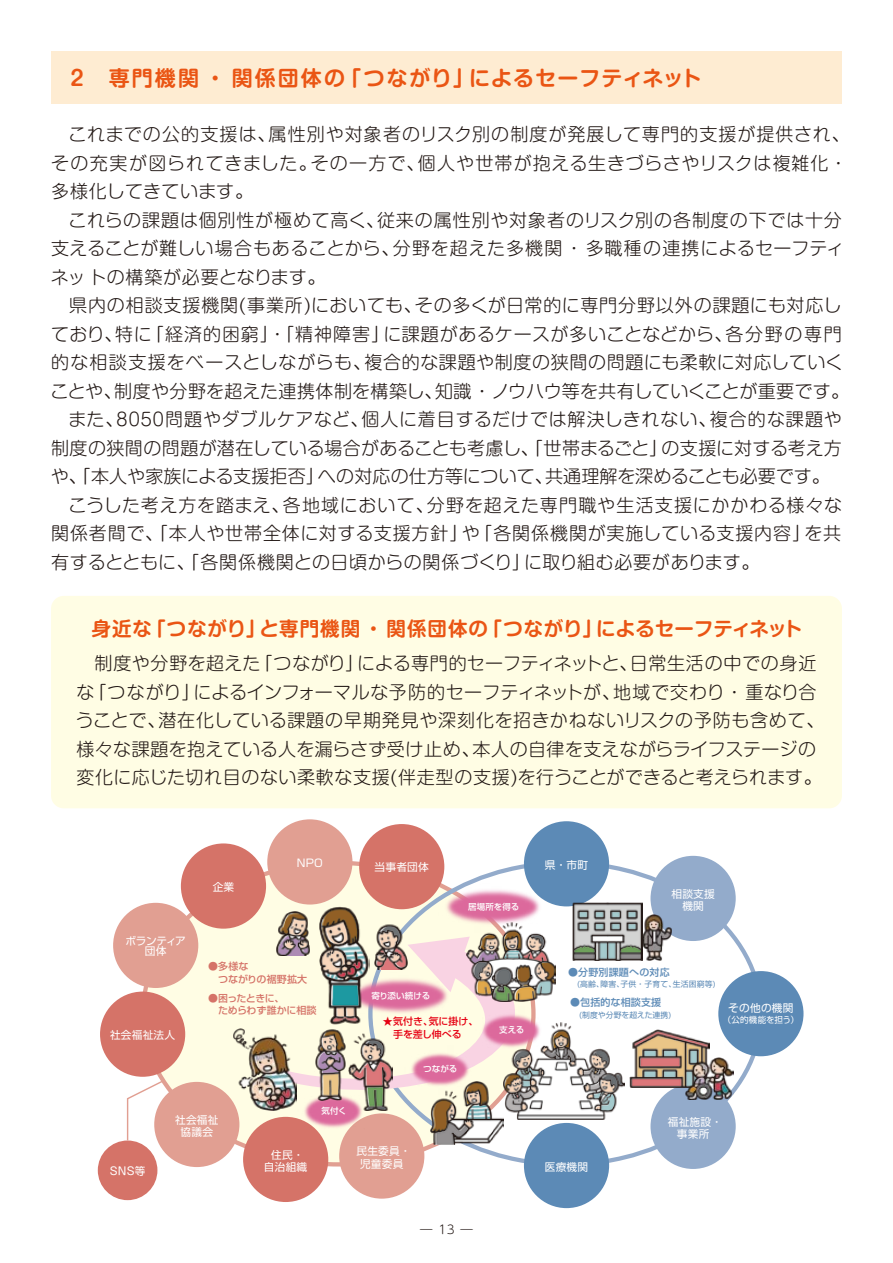
<style>
.page{position:relative;width:893px;height:1263px;background:#fff}
.page>*{position:absolute;margin:0;border:0;box-sizing:border-box;transform-origin:0 0}
.t1{font:700 21px "Shin M Go Pro De";letter-spacing:.065em;color:#ea5514}
.t2{font:700 19.5px "Shin M Go Pro De";letter-spacing:.025em;color:#ea5514}
.t3{font:300 18px/28.5px "Shin M Go Pro";letter-spacing:.03em;color:#221815}
.t4{font:300 18px/28.5px "Shin M Go Pro";letter-spacing:.05em;color:#221815}
.t5{font:300 18px "Shin M Go Pro";letter-spacing:.01em;color:#221815}
.t6{font:300 18px "Shin M Go Pro";letter-spacing:.005em;color:#221815}
.t7{font:300 12px "UD Shin M Go Pro";color:#221815;scale:2.5 1}
.t8{font:10.65px/12.9px "Shin Go Pr 6";letter-spacing:.02em;color:#fff;text-align:center}
.t9{font:10.65px/10.9px "Shin Go Pr 6";letter-spacing:-.045em;color:#fff;text-align:center}
.t10{font:10.65px "Shin M Go Pro";color:#fff}
.t11{font:500 10.05px "Shin Go Pr 6";letter-spacing:.02em;color:#5c8ab6}
.t12{font:500 10.05px/12.9px "Shin Go Pr 6";letter-spacing:-.03em;color:#d57368}
.t13{font:500 10.05px/12.9px "Shin Go Pr 6";letter-spacing:-.01em;color:#e60012}
.t14{font:500 10.05px/12.9px "Shin Go Pr 6";letter-spacing:.015em;color:#d57368}
.t15{font:500 8.55px "Shin Go Pr 6";letter-spacing:-.005em;color:#fff}
.t16{font:8.55px "Shin Go Pr 6";letter-spacing:.005em;color:#fff}
.t17{font:7.8px "Shin Go Pr 6";letter-spacing:.02em;color:#5c8ab6}
.t18{font:7.8px "Shin Go Pr 6";color:#5c8ab6}
</style>
<div class="page">
<div style="left:51px;top:596px;width:791px;height:212px;background:#fffde4;border-radius:13px"></div>
<div style="left:51px;top:51px;width:791px;height:53px;background:#feecd2"></div>
<div style="left:143px;top:863px;width:390px;height:301px;background:#fffde4;border-radius:50%"></div>
<div style="left:718px;top:971px;width:85px;height:85px;background:#5c8ab6;border-radius:50%"></div>
<div style="left:650px;top:1084px;width:86px;height:85px;background:#93abcb;border-radius:50%"></div>
<div style="left:339px;top:1113px;width:85px;height:85px;background:#e19f92;border-radius:50%"></div>
<div style="left:243px;top:1117px;width:85px;height:85px;background:#d57368;border-radius:50%"></div>
<div style="left:154px;top:1082px;width:85px;height:85px;background:#e19f92;border-radius:50%"></div>
<div style="left:113px;top:903px;width:85px;height:85px;background:#e19f92;border-radius:50%"></div>
<div style="left:100px;top:991px;width:85px;height:86px;background:#d57368;border-radius:50%"></div>
<div style="left:650px;top:856px;width:86px;height:85px;background:#93abcb;border-radius:50%"></div>
<div style="left:524px;top:1123px;width:85px;height:85px;background:#5c8ab6;border-radius:50%"></div>
<div style="left:181px;top:843px;width:85px;height:86px;background:#d57368;border-radius:50%"></div>
<div style="left:267px;top:819px;width:85px;height:85px;background:#e19f92;border-radius:50%"></div>
<div style="left:359px;top:824px;width:85px;height:85px;background:#d57368;border-radius:50%"></div>
<div style="left:524px;top:821px;width:85px;height:85px;background:#5c8ab6;border-radius:50%"></div>
<img style="left:395px;top:839px;width:196px;height:122px">
<img style="left:253px;top:1100px;width:106px;height:79px">
<svg style="left:297px;top:936px;width:169px;height:164px"></svg>
<img style="left:359px;top:1001px;width:161px;height:136px">
<img style="left:431px;top:962px;width:132px;height:119px">
<div style="left:98px;top:1140px;width:59px;height:60px;background:#d57368;border-radius:50%"></div>
<svg style="left:126px;top:1079px;width:39px;height:63px"></svg>
<img style="left:643px;top:914px;width:28px;height:46px">
<img style="left:572px;top:902px;width:71px;height:58px">
<img style="left:630px;top:1029px;width:79px;height:58px">
<img style="left:686px;top:1057px;width:47px;height:42px">
<img style="left:319px;top:907px;width:50px;height:119px">
<img style="left:466px;top:922px;width:89px;height:80px">
<img style="left:503px;top:1023px;width:122px;height:96px">
<img style="left:430px;top:1081px;width:74px;height:64px">
<img style="left:314px;top:1026px;width:32px;height:75px">
<img style="left:349px;top:1033px;width:43px;height:77px">
<img style="left:233px;top:1028px;width:64px;height:82px">
<img style="left:374px;top:919px;width:33px;height:50px">
<img style="left:276px;top:912px;width:33px;height:44px">
<p class="t1" style="left:70px;top:61px;width:633px">2　専門機関 ・ 関係団体の「つながり」によるセーフティネット</p>
<p class="t4" style="left:51px;top:118px;width:800px;text-indent:17px">これまでの公的支援は、属性別や対象者のリスク別の制度が発展して専門的支援が提供され、その充実が図られてきました。その一方で、個人や世帯が抱える生きづらさやリスクは複雑化 ・多様化してきています。</p>
<p class="t3" style="left:51px;top:204px;width:795px;text-indent:18px">これらの課題は個別性が極めて高く、従来の属性別や対象者のリスク別の各制度の下では十分支えることが難しい場合もあることから、分野を超えた多機関 ・ 多職種の連携によるセーフティネッ トの構築が必要となります。</p>
<p class="t4" style="left:69px;top:289px;width:774px">県内の相談支援機関(事業所)においても、その多くが日常的に専門分野以外の課題にも対応し</p>
<p class="t3" style="left:51px;top:318px;width:792px">ており、特に「経済的困窮」・「精神障害」に課題があるケースが多いことなどから、各分野の専門</p>
<p class="t3" style="left:51px;top:346px;width:794px">的な相談支援をベースとしながらも、複合的な課題や制度の狭間の問題にも柔軟に対応していく</p>
<p class="t5" style="left:50px;top:377px;width:800px">ことや、制度や分野を超えた連携体制を構築し、知識 ・ ノウハウ等を共有していくことが重要です。</p>
<p class="t3" style="left:69px;top:403px;width:775px">また、8050問題やダブルケアなど、個人に着目するだけでは解決しきれない、複合的な課題や</p>
<p class="t6" style="left:51px;top:434px;width:792px">制度の狭間の問題が潜在している場合があることも考慮し、「世帯まるごと」の支援に対する考え方</p>
<p class="t5" style="left:51px;top:462px;width:780px">や、「本人や家族による支援拒否」への対応の仕方等について、共通理解を深めることも必要です。</p>
<p class="t4" style="left:68px;top:489px;width:775px">こうした考え方を踏まえ、各地域において、分野を超えた専門職や生活支援にかかわる様々な</p>
<p class="t4" style="left:51px;top:517px;width:791px">関係者間で、「本人や世帯全体に対する支援方針」や「各関係機関が実施している支援内容」を共</p>
<p class="t3" style="left:51px;top:546px;width:710px">有するとともに、「各関係機関との日頃からの関係づくり」に取り組む必要があります。</p>
<p class="t2" style="left:92px;top:612px;width:712px">身近な「つながり」と専門機関 ・ 関係団体の「つながり」によるセーフティネット</p>
<p class="t3" style="left:76px;top:647px;width:750px;text-align:center">制度や分野を超えた「つながり」による専門的セーフティネットと、日常生活の中での身近<br>な「つながり」によるインフォーマルな予防的セーフティネットが、地域で交わり ・ 重なり合うことで、潜在化している課題の早期発見や深刻化を招きかねないリスクの予防も含めて、様々な課題を抱えている人を漏らさず受け止め、本人の自律を支えながらライフステージの変化に応じた切れ目のない柔軟な支援(伴走型の支援)を行うことができると考えられます。</p>
<p class="t9" style="left:126px;top:934px;width:62px">ボランティア団体</p>
<p class="t8" style="left:110px;top:1027px;width:67px">社会福祉法人</p>
<p class="t8" style="left:213px;top:880px;width:23px">企業</p>
<p class="t8" style="left:297px;top:856px;width:27px">NPO</p>
<p class="t8" style="left:375px;top:860px;width:56px">当事者団体</p>
<p class="t8" style="left:545px;top:858px;width:45px">県 ・ 市町</p>
<p class="t15" style="left:468px;top:899px;width:53px">居場所を得る</p>
<p class="t8" style="left:671px;top:886px;width:45px">相談支援機関</p>
<p class="t14" style="left:208px;top:959px;width:101px">●多様な<br>　つながりの裾野拡大</p>
<p class="t11" style="left:568px;top:963px;width:103px">●分野別課題への対応</p>
<p class="t17" style="left:577px;top:978px;width:140px">(高齢、障害、子供 ・ 子育て、生活困窮等)</p>
<p class="t11" style="left:570px;top:994px;width:93px">●包括的な相談支援</p>
<p class="t18" style="left:579px;top:1008px;width:94px">(制度や分野を超えた連携)</p>
<p class="t15" style="left:372px;top:988px;width:60px">寄り添い続ける</p>
<p class="t12" style="left:208px;top:991px;width:110px">●困ったときに、<br>　ためらわず誰かに相談</p>
<p class="t13" style="left:383px;top:1014px;width:97px">★気付き、気に掛け、　手を差し伸べる</p>
<p class="t15" style="left:499px;top:1023px;width:27px">支える</p>
<p class="t15" style="left:423px;top:1062px;width:36px">つながる</p>
<p class="t8" style="left:728px;top:1001px;width:67px">その他の機関</p>
<p class="t16" style="left:723px;top:1013px;width:78px">（公的機能を担う）</p>
<p class="t10" style="left:110px;top:1162px;width:37px">SNS等</p>
<p class="t8" style="left:175px;top:1112px;width:45px">社会福祉協議会</p>
<p class="t8" style="left:264px;top:1147px;width:45px">住民 ・自治組織</p>
<p class="t15" style="left:321px;top:1104px;width:27px">気付く</p>
<p class="t8" style="left:356px;top:1144px;width:56px">民生委員 ・児童委員</p>
<p class="t8" style="left:545px;top:1159px;width:45px">医療機関</p>
<p class="t8" style="left:668px;top:1114px;width:56px">福祉施設 ・事業所</p>
<p class="t7" style="left:419px;top:1220px;width:24px">- 13 -</p>
</div>
